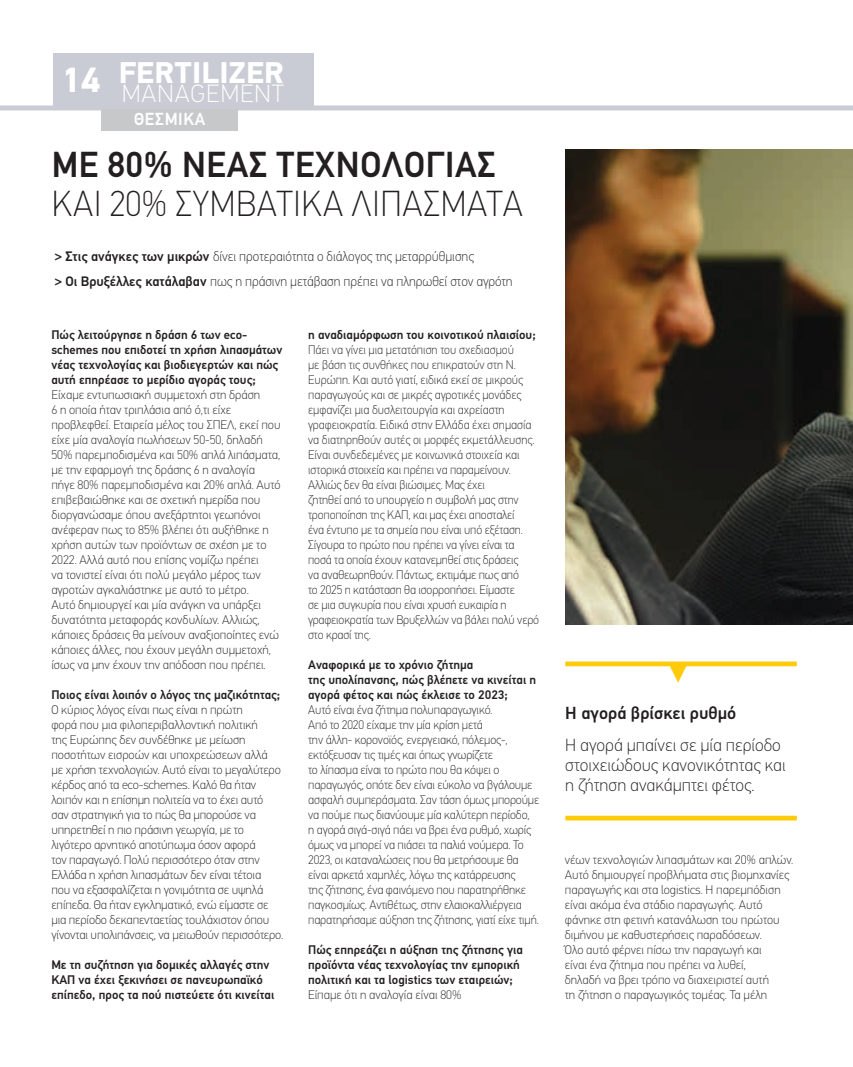
<style>
.page{position:relative;width:853px;height:1067px;background:#fff}
.page>*{position:absolute;margin:0;border:0;box-sizing:border-box;transform-origin:0 0}
.t1{font:100 36.25px "PF Din Text Pro";letter-spacing:.02em;color:#231f20;scale:.95 1}
.t2{font:500 36.25px "PF Din Text Pro";letter-spacing:.02em;color:#231f20;scale:.95 1}
.t3{font:700 30px "PF Din Text Pro";letter-spacing:.01em;color:#fff}
.t4{font:100 25px "PF Din Text Pro";letter-spacing:.03em;color:#fff}
.t5{font:100 17.5px/20px "PF Din Text Pro";color:#231f20}
.t6{font:500 17.5px "PF Din Text Pro";color:#231f20}
.t7{font:500 17.5px "PF Din Text Pro";letter-spacing:.04em;color:#fff;scale:.96 1}
.t8{font:100 13.75px/25px "PF Din Text Pro";color:#231f20}
.t9{font:100 12.5px/15px "PF Din Text Pro";color:#231f20}
.t10{font:100 12.5px/15px "PF Din Text Pro";color:#231f20;scale:.96 1}
.t11{font:500 12.5px/15px "PF Din Text Pro";color:#231f20}
.s1{font-size:35px}
.s2{font-weight:500}
</style>
<div class="page">
<div style="left:0;top:105px;width:853px;height:5px;background:#c9ccd4"></div>
<div style="left:54px;top:54px;width:260px;height:53px;background:#c9ccd4"></div>
<img style="left:565px;top:149px;width:288px;height:475px">
<hr style="left:565px;top:816px;width:232px;height:4px;background:#feca0a">
<div style="left:565px;top:661px;width:232px;height:5px;background:#feca0a"></div>
<div style="left:102px;top:109px;width:136px;height:22px;background:#c7c8ca"></div>
<svg style="left:669px;top:666px;width:18px;height:1px"></svg>
<h2 class="t3" style="left:61px;top:55px;width:225px"><span class="s1">14</span> FERTILIZER</h2>
<h3 class="t4" style="left:122px;top:79px;width:164px">MANAGEMENT</h3>
<h3 class="t7" style="left:134px;top:109px;width:76px">ΘΕΣΜΙΚΑ</h3>
<h1 class="t2" style="left:52px;top:142px;width:469px">ΜΕ 80% ΝΕΑΣ ΤΕΧΝΟΛΟΓΙΑΣ</h1>
<h1 class="t1" style="left:52px;top:183px;width:498px">ΚΑΙ 20% ΣΥΜΒΑΤΙΚΑ ΛΙΠΑΣΜΑΤΑ</h1>
<p class="t8" style="left:55px;top:244px;width:459px"><span class="s2">&gt; Στις ανάγκες των µικρών</span> δίνει προτεραιότητα ο διάλογος της µεταρρύθµισης<br><span class="s2">&gt; Οι Βρυξέλλες κατάλαβαν</span> πως η πράσινη µετάβαση πρέπει να πληρωθεί στον αγρότη</p>
<p class="t11" style="left:51px;top:327px;width:232px">Πώς λειτούργησε η δράση 6 των eco&shy;schemes που επιδοτεί τη χρήση λιπασµάτων νέας τεχνολογίας και βιοδιεγερτών και πώς αυτή επηρέασε το µερίδιο αγοράς τους;</p>
<p class="t9" style="left:51px;top:387px;width:231px">Είχαµε εντυπωσιακή συµµετοχή στη δράση<br>6 η οποία ήταν τριπλάσια από ό,τι είχε προβλεφθεί. Εταιρεία µέλος του ΣΠΕΛ, εκεί που είχε µία αναλογία πωλήσεων 50-50, δηλαδή 50% παρεµποδισµένα και 50% απλά λιπάσµατα, µε την εφαρµογή της δράσης 6 η αναλογία πήγε 80% παρεµποδισµένα και 20% απλά. Αυτό επιβεβαιώθηκε και σε σχετική ηµερίδα που διοργανώσαµε όπου ανεξάρτητοι γεωπόνοι ανέφεραν πως το 85% βλέπει ότι αυξήθηκε η χρήση αυτών των προϊόντων σε σχέση µε το 2022. Αλλά αυτό που επίσης νοµίζω πρέπει<br>να τονιστεί είναι ότι πολύ µεγάλο µέρος των αγροτών αγκαλιάστηκε µε αυτό το µέτρο.<br>Αυτό δηµιουργεί και µία ανάγκη να υπάρξει δυνατότητα µεταφοράς κονδυλίων. Αλλιώς, κάποιες δράσεις θα µείνουν αναξιοποίητες ενώ κάποιες άλλες, που έχουν µεγάλη συµµετοχή, ίσως να µην έχουν την απόδοση που πρέπει.</p>
<p class="t11" style="left:51px;top:687px;width:230px">Ποιος είναι λοιπόν ο λόγος της µαζικότητας;</p>
<p class="t9" style="left:51px;top:702px;width:233px">Ο κύριος λόγος είναι πως είναι η πρώτη<br>φορά που µια φιλοπεριβαλλοντική πολιτική<br>της Ευρώπης δεν συνδέθηκε µε µείωση ποσοτήτων εισροών και υποχρεώσεων αλλά<br>µε χρήση τεχνολογιών. Αυτό είναι το µεγαλύτερο κέρδος από τα eco-schemes. Καλό θα ήταν λοιπόν και η επίσηµη πολιτεία να το έχει αυτό σαν στρατηγική για το πώς θα µπορούσε να υπηρετηθεί η πιο πράσινη γεωργία, µε το λιγότερο αρνητικό αποτύπωµα όσον αφορά<br>τον παραγωγό. Πολύ περισσότερο όταν στην Ελλάδα η χρήση λιπασµάτων δεν είναι τέτοια<br>που να εξασφαλίζεται η γονιµότητα σε υψηλά επίπεδα. Θα ήταν εγκληµατικό, ενώ είµαστε σε µια περίοδο δεκαπενταετίας τουλάχιστον όπου γίνονται υπολιπάνσεις, να µειωθούν περισσότερο.</p>
<p class="t11" style="left:51px;top:957px;width:224px">Με τη συζήτηση για δοµικές αλλαγές στην<br>ΚΑΠ να έχει ξεκινήσει σε πανευρωπαϊκό επίπεδο, προς τα πού πιστεύετε ότι κινείται</p>
<p class="t11" style="left:308px;top:327px;width:229px">η αναδιαµόρφωση του κοινοτικού πλαισίου;</p>
<p class="t10" style="left:308px;top:342px;width:242px">Πάει να γίνει µια µετατόπιση του σχεδιασµού<br>µε βάση τις συνθήκες που επικρατούν στη Ν.<br>Ευρώπη. Και αυτό γιατί, ειδικά εκεί σε µικρούς παραγωγούς και σε µικρές αγροτικές µονάδες εµφανίζει µια δυσλειτουργία και αχρείαστη γραφειοκρατία. Ειδικά στην Ελλάδα έχει σηµασία να διατηρηθούν αυτές οι µορφές εκµετάλλευσης.<br>Είναι συνδεδεµένες µε κοινωνικά στοιχεία και ιστορικά στοιχεία και πρέπει να παραµείνουν.<br>Αλλιώς δεν θα είναι βιώσιµες. Μας έχει<br>ζητηθεί από το υπουργείο η συµβολή µας στην τροποποίηση της ΚΑΠ, και µας έχει αποσταλεί<br>ένα έντυπο µε τα σηµεία που είναι υπό εξέταση.<br>Σίγουρα το πρώτο που πρέπει να γίνει είναι τα ποσά τα οποία έχουν κατανεµηθεί στις δράσεις<br>να αναθεωρηθούν. Πάντως, εκτιµάµε πως από<br>το 2025 η κατάσταση θα ισορροπήσει. Είµαστε<br>σε µια συγκυρία που είναι χρυσή ευκαιρία η γραφειοκρατία των Βρυξελλών να βάλει πολύ νερό στο κρασί της.</p>
<p class="t11" style="left:308px;top:657px;width:230px">Αναφορικά µε το χρόνιο ζήτηµα<br>της υπολίπανσης, πώς βλέπετε να κινείται η αγορά φέτος και πώς έκλεισε το 2023;</p>
<p class="t9" style="left:308px;top:702px;width:233px">Αυτό είναι ένα ζήτηµα πολυπαραγωγικό.<br>Από το 2020 είχαµε την µία κρίση µετά<br>την άλλη- κορονοϊός, ενεργειακό, πόλεµος-, εκτόξευσαν τις τιµές και όπως γνωρίζετε<br>το λίπασµα είναι το πρώτο που θα κόψει ο παραγωγός, οπότε δεν είναι εύκολο να βγάλουµε ασφαλή συµπεράσµατα. Σαν τάση όµως µπορούµε να πούµε πως διανύουµε µία καλύτερη περίοδο,<br>η αγορά σιγά-σιγά πάει να βρει ένα ρυθµό, χωρίς όµως να µπορεί να πιάσει τα παλιά νούµερα. Το 2023, οι καταναλώσεις που θα µετρήσουµε θα είναι αρκετά χαµηλές, λόγω της κατάρρευσης<br>της ζήτησης, ένα φαινόµενο που παρατηρήθηκε παγκοσµίως. Αντιθέτως, στην ελαιοκαλλιέργεια παρατηρήσαµε αύξηση της ζήτησης, γιατί είχε τιµή.</p>
<p class="t11" style="left:308px;top:942px;width:216px">Πώς επηρεάζει η αύξηση της ζήτησης για προϊόντα νέας τεχνολογίας την εµπορική πολιτική και τα logistics των εταιρειών;</p>
<p class="t9" style="left:308px;top:987px;width:155px">Είπαµε ότι η αναλογία είναι 80%</p>
<h3 class="t6" style="left:565px;top:702px;width:172px">Η αγορά βρίσκει ρυθµό</h3>
<h3 class="t5" style="left:565px;top:736px;width:222px">Η αγορά µπαίνει σε µία περίοδο στοιχειώδους κανονικότητας και η ζήτηση ανακάµπτει φέτος.</h3>
<p class="t9" style="left:565px;top:852px;width:230px">νέων τεχνολογιών λιπασµάτων και 20% απλών.<br>Αυτό δηµιουργεί προβλήµατα στις βιοµηχανίες παραγωγής και στα logistics. Η παρεµπόδιση είναι ακόµα ένα στάδιο παραγωγής. Αυτό φάνηκε στη φετινή κατανάλωση του πρώτου διµήνου µε καθυστερήσεις παραδόσεων.<br>Όλο αυτό φέρνει πίσω την παραγωγή και<br>είναι ένα ζήτηµα που πρέπει να λυθεί,<br>δηλαδή να βρει τρόπο να διαχειριστεί αυτή<br>τη ζήτηση ο παραγωγικός τοµέας. Τα µέλη</p>
</div>
